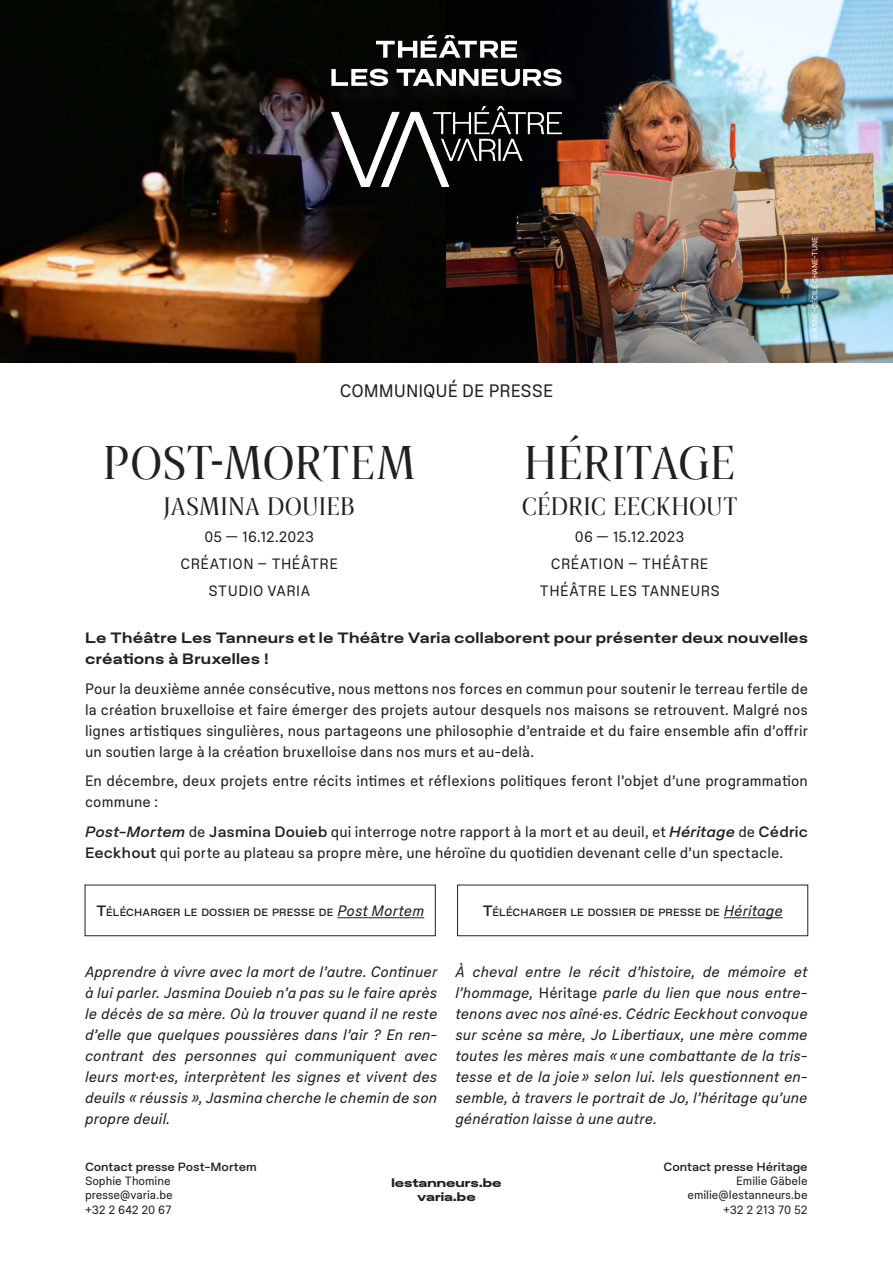
<style>
.page{position:relative;width:893px;height:1263px;background:#fff}
.page>*{position:absolute;margin:0;border:0;box-sizing:border-box;transform-origin:0 0}
.TEXTE___TITRE{font:45px "Rando Display";letter-spacing:.01em;color:#231f20}
.TEXTE___ARTISTES{font:24px "Rando Display";letter-spacing:.025em;color:#231f20}
.t1{font:18px "Plaid S";color:#231f20}
.t2{font:15px/21px "Plaid S Italic";letter-spacing:.01em;color:#231f20;text-align:justify}
.Texte_Normal{font:15px/21px "Plaid S";letter-spacing:.01em;color:#231f20}
.Texte_Normal-2{font:15px/21px "Plaid L";letter-spacing:.01em;color:#231f20}
.TEXTE___ARTISTES-2{font:15px "Plaid S";letter-spacing:.02em;color:#231f20}
.TEXTE___ARTISTES-3{font:15px "Plaid S";color:#231f20}
.t3{font:12px "Plaid S";letter-spacing:-.005em;color:#231f20}
.t4{font:12px "Plaid M";letter-spacing:-.005em;color:#231f20}
.t5{font:12px "Plaid XL";color:#231f20}
.Texte_Normal-3{font:10.5px "Plaid M";letter-spacing:.01em;color:#231f20}
.TEXTE___COPYRIGHT{font:7.5px "Plaid S";color:#fff}
.s1{font-family:"Plaid M Italic"}
.s2{font-family:"Plaid M"}
.s3{font-size:15px}
.s4{font-family:"Plaid S Italic";font-size:15px}
.s5{font-family:"Plaid S"}
</style>
<div class="page">
<img style="left:0;top:0;width:893px;height:362px">
<div style="left:334px;top:38px;width:246px;height:67px;background:#050607"></div>
<svg style="left:376px;top:35px;width:141px;height:23px"></svg>
<svg style="left:331px;top:69px;width:57px;height:17px"></svg>
<svg style="left:397px;top:69px;width:165px;height:17px"></svg>
<hr style="left:337px;top:917px;width:87px;height:1px;background:#231f20">
<div style="left:85px;top:885px;width:350px;height:51px;border:1px solid #231f20"></div>
<hr style="left:724px;top:917px;width:59px;height:1px;background:#231f20">
<div style="left:457px;top:885px;width:351px;height:51px;border:1px solid #231f20"></div>
<img style="left:331px;top:107px;width:231px;height:79px">
<p class="t1" style="left:340px;top:379px;width:215px">COMMUNIQUÉ DE PRESSE</p>
<p class="TEXTE___TITRE" style="left:103px;top:431px;width:313px">POST-MORTEM</p>
<p class="TEXTE___ARTISTES" style="left:164px;top:489px;width:192px">JASMINA DOUIEB</p>
<p class="TEXTE___ARTISTES-3" style="left:204px;top:528px;width:111px">05 — 16.12.2023</p>
<p class="TEXTE___ARTISTES-2" style="left:180px;top:555px;width:159px">CRÉATION – THÉÂTRE</p>
<p class="TEXTE___ARTISTES-2" style="left:208px;top:582px;width:103px">STUDIO VARIA</p>
<p class="TEXTE___TITRE" style="left:525px;top:431px;width:212px">HÉRITAGE</p>
<p class="TEXTE___ARTISTES" style="left:522px;top:489px;width:217px">CÉDRIC EECKHOUT</p>
<p class="TEXTE___ARTISTES-3" style="left:575px;top:528px;width:111px">06 — 15.12.2023</p>
<p class="TEXTE___ARTISTES-2" style="left:551px;top:555px;width:159px">CRÉATION – THÉÂTRE</p>
<p class="TEXTE___ARTISTES-2" style="left:540px;top:582px;width:182px">THÉÂTRE LES TANNEURS</p>
<p class="TEXTE___COPYRIGHT" style="left:810px;top:339px;width:104px;rotate:-90deg">© ANNE-CÉCILE CHANE-TUNE</p>
<p class="Texte_Normal-2" style="left:85px;top:628px;width:724px">Le Théâtre Les Tanneurs et le Théâtre Varia collaborent pour présenter deux nouvelles créations à Bruxelles !</p>
<p class="Texte_Normal" style="left:85px;top:678px;width:724px;text-align:justify">Pour la deuxième année consécutive, nous mettons nos forces en commun pour soutenir le terreau fertile de la création bruxelloise et faire émerger des projets autour desquels nos maisons se retrouvent. Malgré nos lignes artistiques singulières, nous partageons une philosophie d’entraide et du faire ensemble afin d’offrir un soutien large à la création bruxelloise dans nos murs et au-delà.</p>
<p class="Texte_Normal" style="left:85px;top:771px;width:724px">En décembre, deux projets entre récits intimes et réflexions politiques feront l’objet d’une programmation commune :</p>
<p class="Texte_Normal" style="left:85px;top:821px;width:724px"><span class="s1">Post-Mortem</span> de <span class="s2">Jasmina Douieb</span> qui interroge notre rapport à la mort et au deuil, et <span class="s1">Héritage</span> de <span class="s2">Cédric<br>Eeckhout</span> qui porte au plateau sa propre mère, une héroïne du quotidien devenant celle d’un spectacle.</p>
<p class="Texte_Normal-3" style="left:96px;top:906px;width:330px"><span class="s3">T</span>ÉLÉCHARGER LE DOSSIER DE PRESSE DE <span class="s4">Post Mortem</span></p>
<p class="Texte_Normal-3" style="left:482px;top:906px;width:302px"><span class="s3">T</span>ÉLÉCHARGER LE DOSSIER DE PRESSE DE <span class="s4">Héritage</span></p>
<p class="t2" style="left:85px;top:962px;width:354px">Apprendre à vivre avec la mort de l’autre. Continuer à lui parler. Jasmina Douieb n’a pas su le faire après le décès de sa mère. Où la trouver quand il ne reste d’elle que quelques poussières dans l’air ? En ren&shy;contrant des personnes qui communiquent avec leurs mort·es, interprètent les signes et vivent des deuils « réussis », Jasmina cherche le chemin de son propre deuil.</p>
<p class="t2" style="left:455px;top:962px;width:354px">À cheval entre le récit d’histoire, de mémoire et l’hommage, <span class="s5">Héritage</span> parle du lien que nous entre&shy;tenons avec nos aîné·es. Cédric Eeckhout convoque sur scène sa mère, Jo Libertiaux, une mère comme toutes les mères mais «une combattante de la tris&shy;tesse et de la joie» selon lui. Iels questionnent en&shy;semble, à travers le portrait de Jo, l’héritage qu’une génération laisse à une autre.</p>
<p class="t4" style="left:85px;top:1159px;width:173px">Contact presse Post-Mortem</p>
<p class="t3" style="left:85px;top:1173px;width:87px">Sophie Thomine</p>
<p class="t3" style="left:85px;top:1187px;width:89px">presse@varia.be</p>
<p class="t3" style="left:85px;top:1202px;width:88px">+32 2 642 20 67</p>
<p class="t5" style="left:391px;top:1174px;width:112px">lestanneurs.be</p>
<p class="t5" style="left:417px;top:1189px;width:60px">varia.be</p>
<p class="t4" style="left:663px;top:1159px;width:146px">Contact presse Héritage</p>
<p class="t3" style="left:736px;top:1173px;width:73px">Emilie Gäbele</p>
<p class="t3" style="left:687px;top:1187px;width:122px">emilie@lestanneurs.be</p>
<p class="t3" style="left:723px;top:1202px;width:86px">+32 2 213 70 52</p>
</div>
